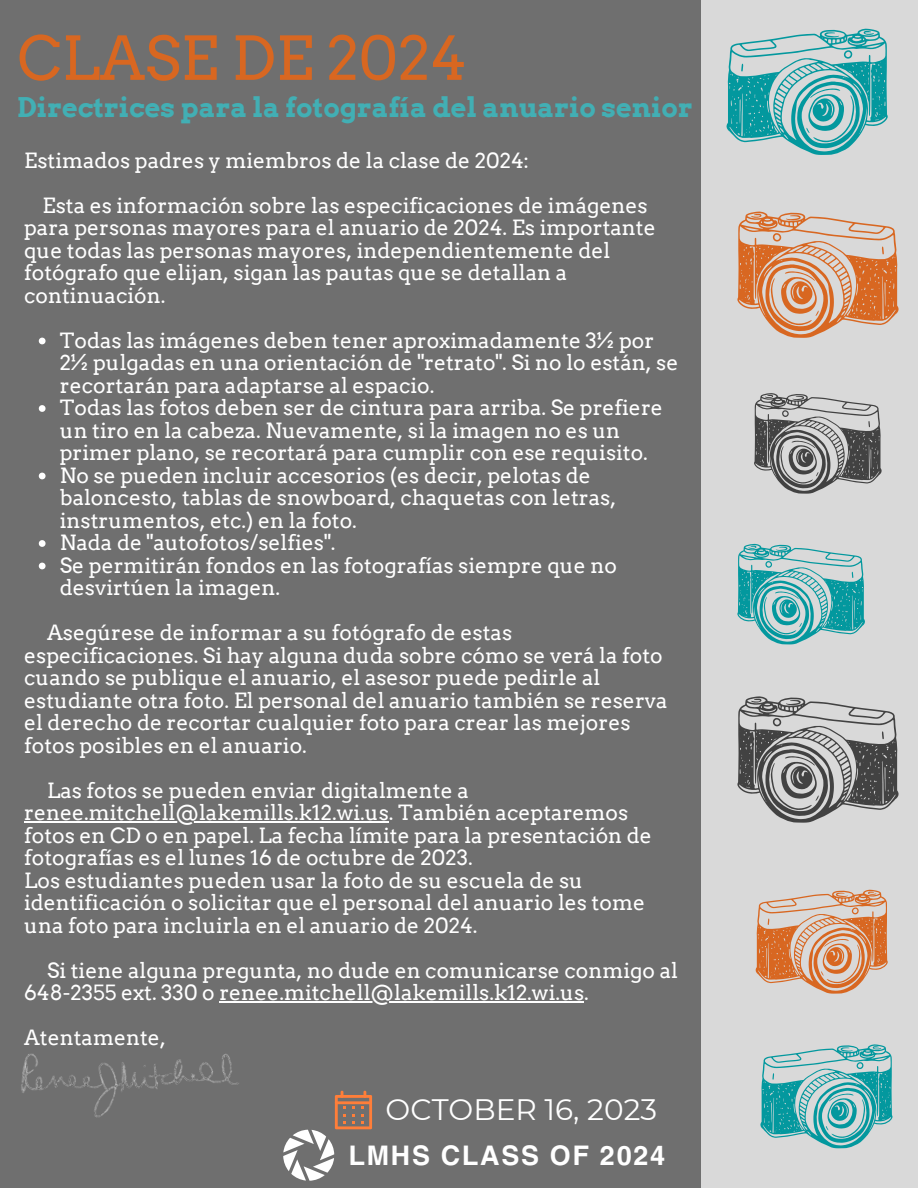
<style>
.page{position:relative;width:918px;height:1188px;background:#6f6f6f}
.page>*{position:absolute;margin:0;border:0;box-sizing:border-box;transform-origin:0 0}
.t1{font:60.15px "Arvo";color:#d86721}
.t2{font:29.55px "Montserrat";color:#fff}
.t3{font:700 27.15px "Arvo";color:#42afb4}
.t4{font:700 26.7px "Helios";letter-spacing:.065em;color:#fff}
.t5{font:21px/22.5px "Arvo";color:#fff}
</style>
<div class="page">
<div style="left:701px;top:0;width:217px;height:1188px;background:#d9d9d9"></div>
<svg style="left:737px;top:696px;width:162px;height:127px"></svg>
<svg style="left:755px;top:890px;width:133px;height:104px"></svg>
<svg style="left:737px;top:544px;width:128px;height:100px"></svg>
<svg style="left:737px;top:211px;width:162px;height:127px"></svg>
<svg style="left:760px;top:1044px;width:132px;height:104px"></svg>
<svg style="left:726px;top:29px;width:162px;height:126px"></svg>
<svg style="left:754px;top:393px;width:128px;height:101px"></svg>
<svg style="left:283px;top:1091px;width:89px;height:90px"></svg>
<img style="left:21px;top:1053px;width:218px;height:65px">
<svg style="left:39px;top:338px;width:7px;height:6px"></svg>
<svg style="left:39px;top:405px;width:7px;height:7px"></svg>
<svg style="left:39px;top:473px;width:7px;height:6px"></svg>
<svg style="left:39px;top:540px;width:7px;height:7px"></svg>
<svg style="left:39px;top:563px;width:7px;height:6px"></svg>
<hr style="left:24px;top:821px;width:365px;height:1px;background:#fff">
<hr style="left:219px;top:1001px;width:365px;height:1px;background:#fff">
<p class="t1" style="left:17px;top:22px;width:451px">CLASE DE 2024</p>
<p class="t3" style="left:17px;top:90px;width:677px">Directrices para la fotografía del anuario senior</p>
<p class="t5" style="left:24px;top:149px;width:507px">Estimados padres y miembros de la clase de 2024:</p>
<p class="t5" style="left:24px;top:194px;width:633px;text-indent:18px">Esta es información sobre las especificaciones de imágenes para personas mayores para el anuario de 2024. Es importante que todas las personas mayores, independientemente del fotógrafo que elijan, sigan las pautas que se detallan a continuación.</p>
<p class="t5" style="left:60px;top:329px;width:620px">Todas las imágenes deben tener aproximadamente 3½ por<br>2½ pulgadas en una orientación de "retrato". Si no lo están, se recortarán para adaptarse al espacio.</p>
<p class="t5" style="left:60px;top:397px;width:605px">Todas las fotos deben ser de cintura para arriba. Se prefiere un tiro en la cabeza. Nuevamente, si la imagen no es un primer plano, se recortará para cumplir con ese requisito.</p>
<p class="t5" style="left:60px;top:464px;width:558px">No se pueden incluir accesorios (es decir, pelotas de baloncesto, tablas de snowboard, chaquetas con letras, instrumentos, etc.) en la foto.</p>
<p class="t5" style="left:60px;top:532px;width:277px">Nada de "autofotos/selfies".</p>
<p class="t5" style="left:60px;top:554px;width:559px">Se permitirán fondos en las fotografías siempre que no desvirtúen la imagen.</p>
<p class="t5" style="left:24px;top:622px;width:645px;text-indent:23px">Asegúrese de informar a su fotógrafo de estas especificaciones. Si hay alguna duda sobre cómo se verá la foto cuando se publique el anuario, el asesor puede pedirle al estudiante otra foto. El personal del anuario también se reserva el derecho de recortar cualquier foto para crear las mejores fotos posibles en el anuario.</p>
<p class="t5" style="left:24px;top:779px;width:629px;text-indent:23px">Las fotos se pueden enviar digitalmente a renee.mitchell@lakemills.k12.wi.us. También aceptaremos fotos en CD o en papel. La fecha límite para la presentación de fotografías es el lunes 16 de octubre de 2023.</p>
<p class="t5" style="left:24px;top:869px;width:622px">Los estudiantes pueden usar la foto de su escuela de su identificación o solicitar que el personal del anuario les tome una foto para incluirla en el anuario de 2024.</p>
<p class="t5" style="left:24px;top:959px;width:655px;text-indent:23px">Si tiene alguna pregunta, no dude en comunicarse conmigo al<br>648-2355 ext. 330 o renee.mitchell@lakemills.k12.wi.us.</p>
<p class="t5" style="left:24px;top:1027px;width:143px">Atentamente,</p>
<p class="t2" style="left:386px;top:1092px;width:273px">OCTOBER 16, 2023</p>
<p class="t4" style="left:349px;top:1139px;width:318px">LMHS CLASS OF 2024</p>
</div>
